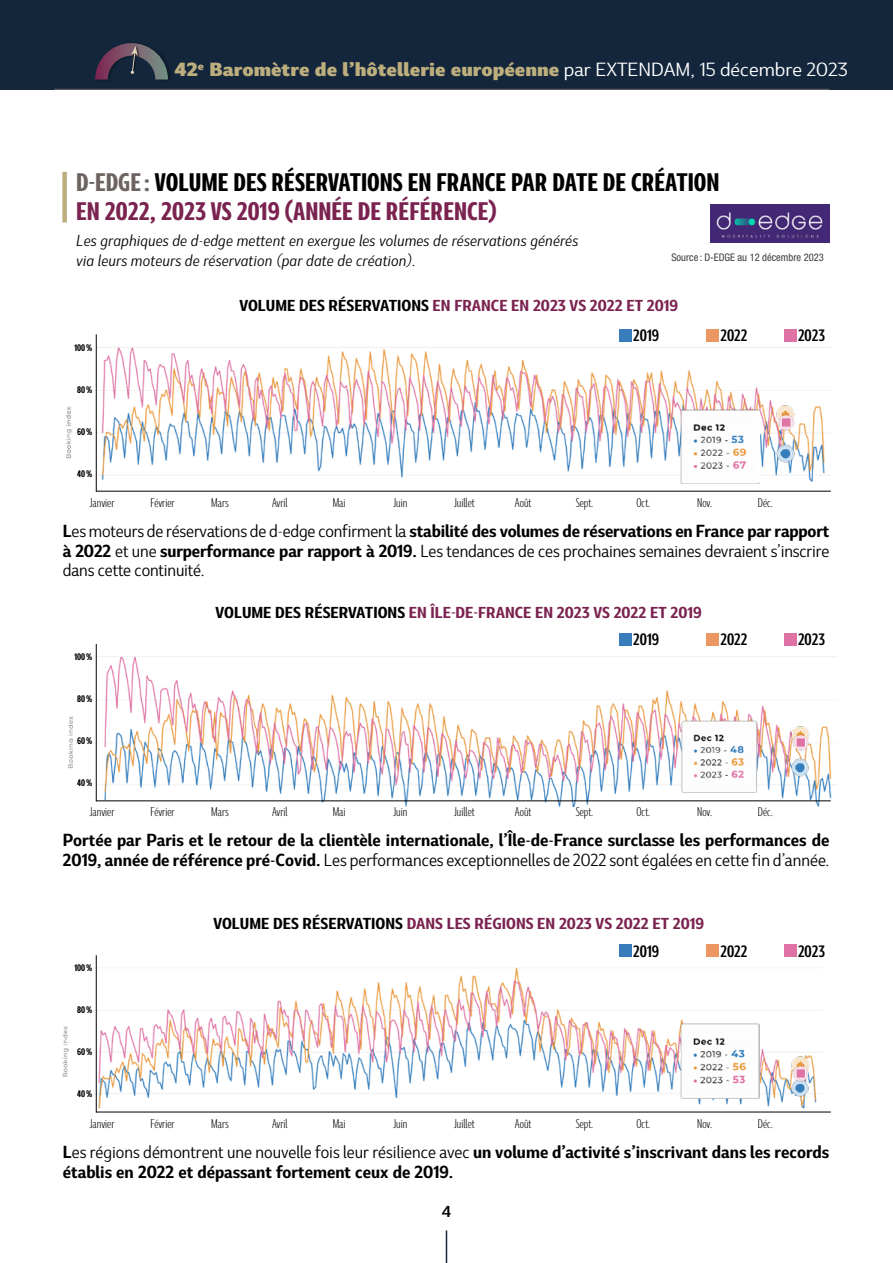
<style>
.page{position:relative;width:893px;height:1263px;background:#fff}
.page>*{position:absolute;margin:0;border:0;box-sizing:border-box;transform-origin:0 0}
.t1{font:700 condensed 24px/28.8px "Marble Display";color:#000}
.t2{font:800 expanded 18px "Marble Display";color:#bdae7e}
.t3{font:700 expanded 16.5px/19.5px "Marble Display";color:#000;scale:.9 1}
.t4{font:expanded 16.5px/19.5px "Marble Display";letter-spacing:-.01em;color:#000;text-align:justify;scale:.9 1}
.t5{font:600 condensed 15.6px "Marble Display";color:#000}
.t6{font:700 15px "Marble Display";color:#7b2350}
.t7{font:italic expanded 15px/19.5px "Marble Display";letter-spacing:.01em;color:#000;scale:.9 1}
.t8{font:600 expanded 15px "Marble Display";color:#000}
.t9{font:300 condensed 12px "Marble Display";color:#000}
.t10{font:condensed 10.5px "Helvetica Neue LT Std";color:#3c3c3b}
.t11{font:700 condensed 9px "Marble Display";color:#000;scale:.9 1}
.s1{font-weight:400;color:#fff}
.s2{color:#6d6461}
.s3{color:#7b2350}
.s4{color:#000}
.s5{font-weight:700}
.s6{font-weight:400}
</style>
<div class="page">
<div style="left:0;top:0;width:893px;height:89px;background:#13263b"></div>
<hr style="left:54px;top:89px;width:775px;height:1px;background:#6d6461">
<svg style="left:95px;top:43px;width:73px;height:37px"></svg>
<hr style="left:446px;top:1230px;width:1px;height:33px;background:#13263b">
<img style="left:65px;top:337px;width:766px;height:155px">
<img style="left:67px;top:648px;width:770px;height:159px">
<img style="left:62px;top:958px;width:769px;height:155px">
<img style="left:681px;top:409px;width:78px;height:74px">
<img style="left:681px;top:719px;width:78px;height:74px">
<img style="left:681px;top:1023px;width:78px;height:75px">
<img style="left:777px;top:444px;width:18px;height:18px">
<img style="left:777px;top:405px;width:18px;height:19px">
<img style="left:778px;top:415px;width:18px;height:16px">
<img style="left:791px;top:758px;width:19px;height:18px">
<img style="left:791px;top:725px;width:18px;height:19px">
<img style="left:792px;top:735px;width:19px;height:16px">
<img style="left:791px;top:1078px;width:19px;height:19px">
<img style="left:791px;top:1055px;width:18px;height:19px">
<img style="left:792px;top:1065px;width:19px;height:16px">
<div style="left:62px;top:172px;width:5px;height:50px;background:#bdae7e"></div>
<img style="left:711px;top:204px;width:118px;height:38px">
<div style="left:619px;top:944px;width:13px;height:13px;background:#397cbc"></div>
<div style="left:706px;top:944px;width:13px;height:13px;background:#ec9762"></div>
<div style="left:784px;top:944px;width:12px;height:13px;background:#de72a5"></div>
<div style="left:619px;top:633px;width:13px;height:13px;background:#397cbc"></div>
<div style="left:706px;top:633px;width:13px;height:13px;background:#ec9762"></div>
<div style="left:784px;top:633px;width:12px;height:13px;background:#de72a5"></div>
<div style="left:619px;top:329px;width:13px;height:13px;background:#397cbc"></div>
<div style="left:706px;top:329px;width:13px;height:13px;background:#ec9762"></div>
<div style="left:784px;top:329px;width:12px;height:13px;background:#de72a5"></div>
<div style="left:73px;top:344px;width:19px;height:149px;background:#fff"></div>
<hr style="left:96px;top:491px;width:735px;height:1px;background:#000">
<hr style="left:96px;top:334px;width:1px;height:157px;background:#000">
<div style="left:73px;top:653px;width:19px;height:150px;background:#fff"></div>
<hr style="left:96px;top:800px;width:735px;height:1px;background:#000">
<hr style="left:96px;top:644px;width:1px;height:157px;background:#000">
<div style="left:73px;top:964px;width:19px;height:150px;background:#fff"></div>
<hr style="left:96px;top:1112px;width:735px;height:1px;background:#000">
<hr style="left:96px;top:955px;width:1px;height:157px;background:#000">
<p class="t2" style="left:175px;top:53px;width:675px">42<sup>e</sup> Baromètre de l’hôtellerie européenne <span class="s1">par EXTENDAM, 15 décembre 2023</span></p>
<h1 class="t1" style="left:76px;top:165px;width:645px"><span class="s2">D-EDGE :</span> VOLUME DES RÉSERVATIONS EN FRANCE PAR DATE DE CRÉATION<br><span class="s3">EN 2022, 2023 VS 2019 (ANNÉE DE RÉFÉRENCE)</span></h1>
<p class="t7" style="left:76px;top:229px;width:559px">Les graphiques de d-edge mettent en exergue les volumes de réservations générés via leurs moteurs de réservation (par date de création).</p>
<p class="t10" style="left:671px;top:251px;width:154px">Source : D-EDGE au 12 décembre 2023</p>
<p class="t6" style="left:239px;top:292px;width:440px"><span class="s4">VOLUME DES RÉSERVATIONS</span> EN FRANCE EN 2023 VS 2022 ET 2019</p>
<p class="t5" style="left:633px;top:322px;width:27px">2019</p>
<p class="t5" style="left:720px;top:322px;width:28px">2022</p>
<p class="t5" style="left:798px;top:322px;width:28px">2023</p>
<p class="t11" style="left:75px;top:339px;width:21px">100 %</p>
<p class="t11" style="left:77px;top:381px;width:18px">80 %</p>
<p class="t11" style="left:77px;top:423px;width:18px">60 %</p>
<p class="t11" style="left:77px;top:465px;width:18px">40 %</p>
<p class="t9" style="left:90px;top:493px;width:26px">Janvier</p>
<p class="t9" style="left:151px;top:493px;width:25px">Février</p>
<p class="t9" style="left:211px;top:493px;width:19px">Mars</p>
<p class="t9" style="left:272px;top:493px;width:17px">Avril</p>
<p class="t9" style="left:333px;top:493px;width:14px">Mai</p>
<p class="t9" style="left:393px;top:493px;width:15px">Juin</p>
<p class="t9" style="left:454px;top:493px;width:22px">Juillet</p>
<p class="t9" style="left:515px;top:493px;width:18px">Août</p>
<p class="t9" style="left:576px;top:493px;width:19px">Sept.</p>
<p class="t9" style="left:636px;top:493px;width:15px">Oct.</p>
<p class="t9" style="left:697px;top:493px;width:17px">Nov.</p>
<p class="t9" style="left:758px;top:493px;width:16px">Déc.</p>
<p class="t4" style="left:63px;top:520px;width:853px"><span class="s5">L</span>es moteurs de réservations de d-edge confirment la <span class="s5">stabilité des volumes de réservations en France par rapport à 2022</span> et une <span class="s5">surperformance par rapport à 2019.</span> Les tendances de ces prochaines semaines devraient s’inscrire dans cette continuité.</p>
<p class="t6" style="left:216px;top:599px;width:488px"><span class="s4">VOLUME DES RÉSERVATIONS</span> EN ÎLE-DE-FRANCE EN 2023 VS 2022 ET 2019</p>
<p class="t5" style="left:633px;top:627px;width:27px">2019</p>
<p class="t5" style="left:720px;top:627px;width:28px">2022</p>
<p class="t5" style="left:798px;top:627px;width:28px">2023</p>
<p class="t11" style="left:75px;top:649px;width:21px">100 %</p>
<p class="t11" style="left:77px;top:691px;width:18px">80 %</p>
<p class="t11" style="left:77px;top:733px;width:18px">60 %</p>
<p class="t11" style="left:77px;top:775px;width:18px">40 %</p>
<p class="t9" style="left:90px;top:802px;width:26px">Janvier</p>
<p class="t9" style="left:151px;top:802px;width:25px">Février</p>
<p class="t9" style="left:211px;top:802px;width:19px">Mars</p>
<p class="t9" style="left:272px;top:802px;width:17px">Avril</p>
<p class="t9" style="left:333px;top:802px;width:14px">Mai</p>
<p class="t9" style="left:393px;top:802px;width:15px">Juin</p>
<p class="t9" style="left:454px;top:802px;width:22px">Juillet</p>
<p class="t9" style="left:515px;top:802px;width:18px">Août</p>
<p class="t9" style="left:576px;top:802px;width:19px">Sept.</p>
<p class="t9" style="left:636px;top:802px;width:15px">Oct.</p>
<p class="t9" style="left:697px;top:802px;width:17px">Nov.</p>
<p class="t9" style="left:758px;top:802px;width:16px">Déc.</p>
<p class="t3" style="left:63px;top:829px;width:853px">Portée par Paris et le retour de la clientèle internationale, l’Île-de-France surclasse les performances de<br>2019, année de référence pré-Covid. <span class="s6">Les performances exceptionnelles de 2022 sont égalées en cette fin d’année.</span></p>
<p class="t6" style="left:213px;top:911px;width:492px"><span class="s4">VOLUME DES RÉSERVATIONS</span> DANS LES RÉGIONS EN 2023 VS 2022 ET 2019</p>
<p class="t5" style="left:633px;top:938px;width:27px">2019</p>
<p class="t5" style="left:720px;top:938px;width:28px">2022</p>
<p class="t5" style="left:798px;top:938px;width:28px">2023</p>
<p class="t11" style="left:75px;top:960px;width:21px">100 %</p>
<p class="t11" style="left:77px;top:1002px;width:18px">80 %</p>
<p class="t11" style="left:77px;top:1044px;width:18px">60 %</p>
<p class="t11" style="left:77px;top:1086px;width:18px">40 %</p>
<p class="t9" style="left:90px;top:1114px;width:26px">Janvier</p>
<p class="t9" style="left:151px;top:1114px;width:25px">Février</p>
<p class="t9" style="left:211px;top:1114px;width:19px">Mars</p>
<p class="t9" style="left:272px;top:1114px;width:17px">Avril</p>
<p class="t9" style="left:333px;top:1114px;width:14px">Mai</p>
<p class="t9" style="left:393px;top:1114px;width:15px">Juin</p>
<p class="t9" style="left:454px;top:1114px;width:22px">Juillet</p>
<p class="t9" style="left:515px;top:1114px;width:18px">Août</p>
<p class="t9" style="left:576px;top:1114px;width:19px">Sept.</p>
<p class="t9" style="left:636px;top:1114px;width:15px">Oct.</p>
<p class="t9" style="left:697px;top:1114px;width:17px">Nov.</p>
<p class="t9" style="left:758px;top:1114px;width:16px">Déc.</p>
<p class="t3" style="left:63px;top:1140px;width:853px">L<span class="s6">es régions démontrent une nouvelle fois leur résilience avec</span> un volume d’activité s’inscrivant dans les records établis en 2022 et dépassant fortement ceux de 2019.</p>
<p class="t8" style="left:442px;top:1198px;width:11px">4</p>
</div>
